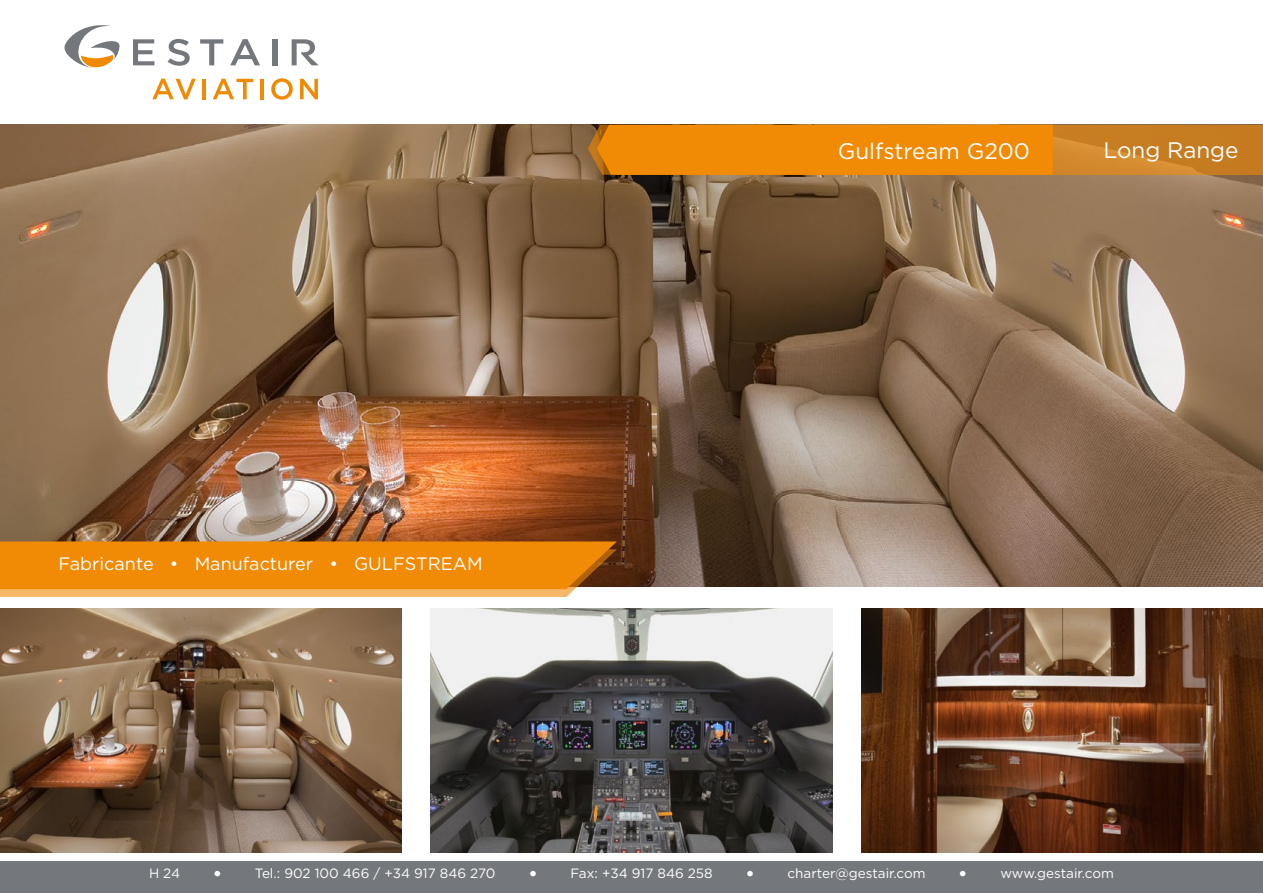
<style>
.page{position:relative;width:1263px;height:893px;background:#fff}
.page>*{position:absolute;margin:0;border:0;box-sizing:border-box;transform-origin:0 0}
.t1{font:22.5px "Gotham";color:#fff}
.t2{font:18px "Gotham";color:#fff}
.t3{font:13.5px "Gotham";color:#fff}
.s1{font-size:21px}
</style>
<div class="page">
<svg style="left:152px;top:79px;width:44px;height:20px"></svg>
<hr style="left:202px;top:79px;width:4px;height:20px;background:#f18a03">
<svg style="left:213px;top:79px;width:40px;height:20px"></svg>
<hr style="left:260px;top:79px;width:4px;height:20px;background:#f18a03">
<svg style="left:271px;top:78px;width:22px;height:22px"></svg>
<svg style="left:300px;top:79px;width:18px;height:20px"></svg>
<svg style="left:64px;top:25px;width:56px;height:43px"></svg>
<svg style="left:168px;top:39px;width:22px;height:27px"></svg>
<svg style="left:133px;top:39px;width:21px;height:26px"></svg>
<svg style="left:200px;top:39px;width:23px;height:26px"></svg>
<svg style="left:230px;top:39px;width:30px;height:26px"></svg>
<svg style="left:292px;top:39px;width:26px;height:26px"></svg>
<div style="left:272px;top:39px;width:5px;height:26px;background:#74777b"></div>
<img style="left:0;top:125px;width:1263px;height:462px">
<svg style="left:0;top:541px;width:617px;height:56px;background:#ec8e15"></svg>
<div style="left:0;top:862px;width:1263px;height:31px;background:#74777b"></div>
<img style="left:0;top:608px;width:402px;height:245px">
<img style="left:431px;top:608px;width:401px;height:245px">
<img style="left:861px;top:608px;width:402px;height:245px">
<svg style="left:1053px;top:125px;width:210px;height:50px;background:#ca8024"></svg>
<div style="left:588px;top:125px;width:465px;height:50px;background:#f18a04"></div>
<h2 class="t2" style="left:58px;top:552px;width:426px">Fabricante • Manufacturer • GULFSTREAM</h2>
<h1 class="t1" style="left:838px;top:137px;width:194px">Gulfstream G200</h1>
<h1 class="t1" style="left:1103px;top:135px;width:137px">Long Range</h1>
<p class="t3" style="left:149px;top:864px;width:33px">H 24</p>
<p class="t3" style="left:212px;top:864px;width:285px"><span class="s1">•</span> Tel.: 902 100 466 / +34 917 846 270</p>
<p class="t3" style="left:528px;top:864px;width:186px"><span class="s1">•</span> Fax: +34 917 846 258</p>
<p class="t3" style="left:745px;top:864px;width:182px"><span class="s1">•</span> charter@gestair.com</p>
<p class="t3" style="left:958px;top:864px;width:157px"><span class="s1">•</span> www.gestair.com</p>
</div>
